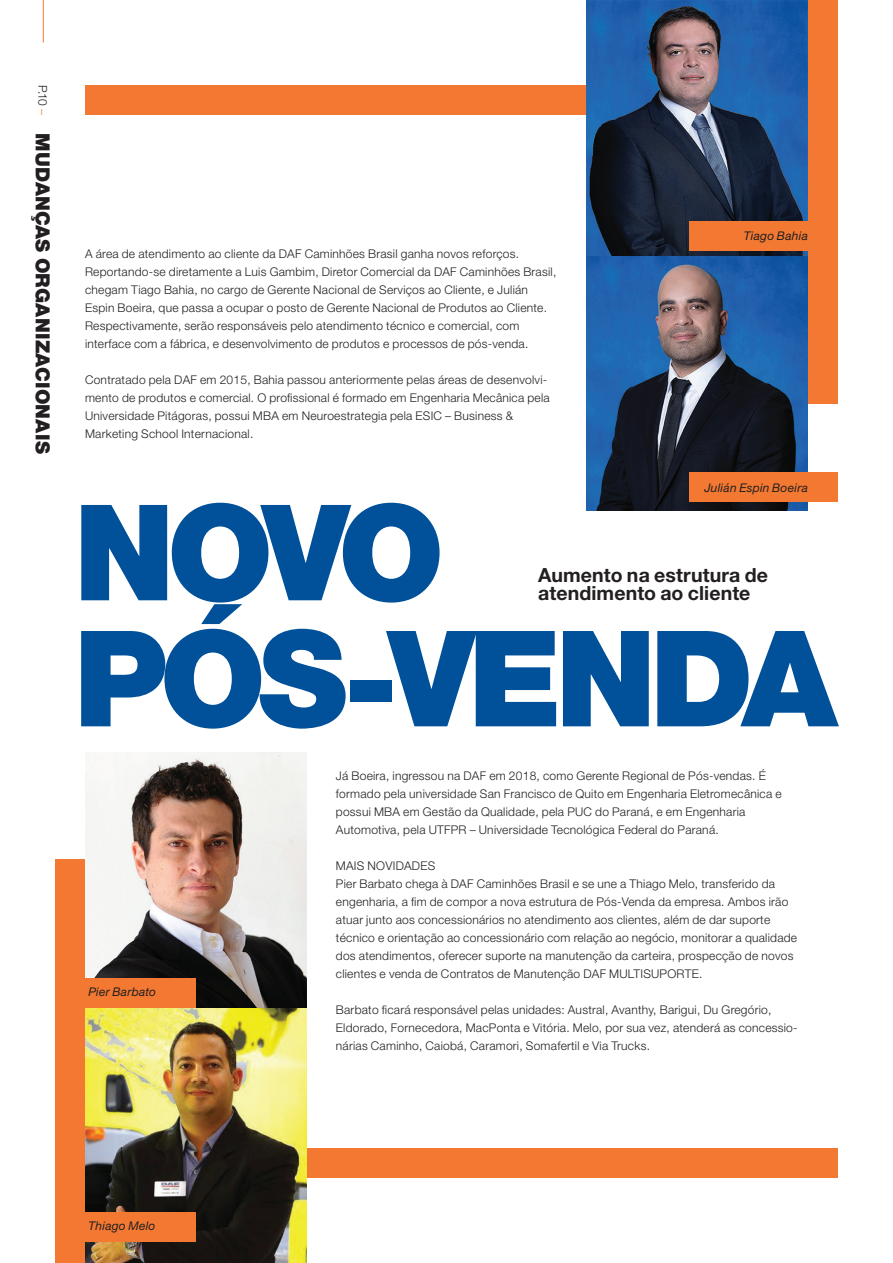
<style>
.page{position:relative;width:893px;height:1263px;background:#fff}
.page>*{position:absolute;margin:0;border:0;box-sizing:border-box;transform-origin:0 0}
.t1{font:900 133.5px/126px "Helvetica Neue LT Pro";letter-spacing:-.06em;color:#01519a}
.t2{font:700 19.5px/18px "Helvetica Neue LT Pro";letter-spacing:.005em;color:#231f20}
.t3{font:900 19.5px "Helvetica Neue LT Pro";letter-spacing:.01em;color:#231f20}
.t4{font:300 12px/18px "Helvetica Neue LT Pro";letter-spacing:.02em;color:#231f20}
.t5{font:italic 12px "Helvetica Neue LT Pro";letter-spacing:.02em;color:#231f20}
.s1{color:#f37932}
</style>
<div class="page">
<div style="left:85px;top:85px;width:753px;height:30px;background:#f37932"></div>
<div style="left:85px;top:1148px;width:753px;height:30px;background:#f37932"></div>
<img style="left:587px;top:0;width:221px;height:511px">
<img style="left:85px;top:753px;width:221px;height:510px">
<div style="left:808px;top:0;width:30px;height:404px;background:#f37932"></div>
<div style="left:55px;top:859px;width:30px;height:404px;background:#f37932"></div>
<hr style="left:892px;top:85px;width:1px;height:130px;background:#0fa157">
<div style="left:55px;top:978px;width:141px;height:30px;background:#f37932"></div>
<div style="left:55px;top:1212px;width:141px;height:30px;background:#f37932"></div>
<div style="left:689px;top:221px;width:149px;height:30px;background:#f37932"></div>
<div style="left:689px;top:472px;width:149px;height:30px;background:#f37932"></div>
<hr style="left:43px;top:0;width:1px;height:43px;background:#f37932">
<p class="t4" style="left:52px;top:85px;width:31px;rotate:90deg">P.10 <span class="s1">–</span></p>
<h2 class="t3" style="left:55px;top:133px;width:322px;rotate:90deg">MUDANÇAS ORGANIZACIONAIS</h2>
<p class="t4" style="left:85px;top:245px;width:473px">A área de atendimento ao cliente da DAF Caminhões Brasil ganha novos reforços.<br>Reportando-se diretamente a Luis Gambim, Diretor Comercial da DAF Caminhões Brasil, chegam Tiago Bahia, no cargo de Gerente Nacional de Serviços ao Cliente, e Julián Espin Boeira, que passa a ocupar o posto de Gerente Nacional de Produtos ao Cliente.<br>Respectivamente, serão responsáveis pelo atendimento técnico e comercial, com interface com a fábrica, e desenvolvimento de produtos e processos de pós-venda.</p>
<p class="t4" style="left:85px;top:371px;width:466px">Contratado pela DAF em 2015, Bahia passou anteriormente pelas áreas de desenvolvi&shy;mento de produtos e comercial. O profissional é formado em Engenharia Mecânica pela Universidade Pitágoras, possui MBA em Neuroestrategia pela ESIC – Business &amp; Marketing School Internacional.</p>
<p class="t5" style="left:744px;top:229px;width:66px">Tiago Bahia</p>
<p class="t5" style="left:704px;top:481px;width:105px">Julián Espin Boeira</p>
<h1 class="t1" style="left:74px;top:489px;width:766px">NOVO<br>PÓS-VENDA</h1>
<h2 class="t2" style="left:538px;top:566px;width:231px">Aumento na estrutura de atendimento ao cliente</h2>
<p class="t5" style="left:88px;top:985px;width:69px">Pier Barbato</p>
<p class="t4" style="left:336px;top:767px;width:447px">Já Boeira, ingressou na DAF em 2018, como Gerente Regional de Pós-vendas. É formado pela universidade San Francisco de Quito em Engenharia Eletromecânica e possui MBA em Gestão da Qualidade, pela PUC do Paraná, e em Engenharia Automotiva, pela UTFPR – Universidade Tecnológica Federal do Paraná.</p>
<p class="t4" style="left:336px;top:857px;width:463px">MAIS NOVIDADES<br>Pier Barbato chega à DAF Caminhões Brasil e se une a Thiago Melo, transferido da engenharia, a fim de compor a nova estrutura de Pós-Venda da empresa. Ambos irão atuar junto aos concessionários no atendimento aos clientes, além de dar suporte técnico e orientação ao concessionário com relação ao negócio, monitorar a qualidade dos atendimentos, oferecer suporte na manutenção da carteira, prospecção de novos clientes e venda de Contratos de Manutenção DAF MULTISUPORTE.</p>
<p class="t4" style="left:336px;top:1001px;width:463px">Barbato ficará responsável pelas unidades: Austral, Avanthy, Barigui, Du Gregório,<br>Eldorado, Fornecedora, MacPonta e Vitória. Melo, por sua vez, atenderá as concessio&shy;nárias Caminho, Caiobá, Caramori, Somafertil e Via Trucks.</p>
<p class="t5" style="left:88px;top:1219px;width:69px">Thiago Melo</p>
</div>
